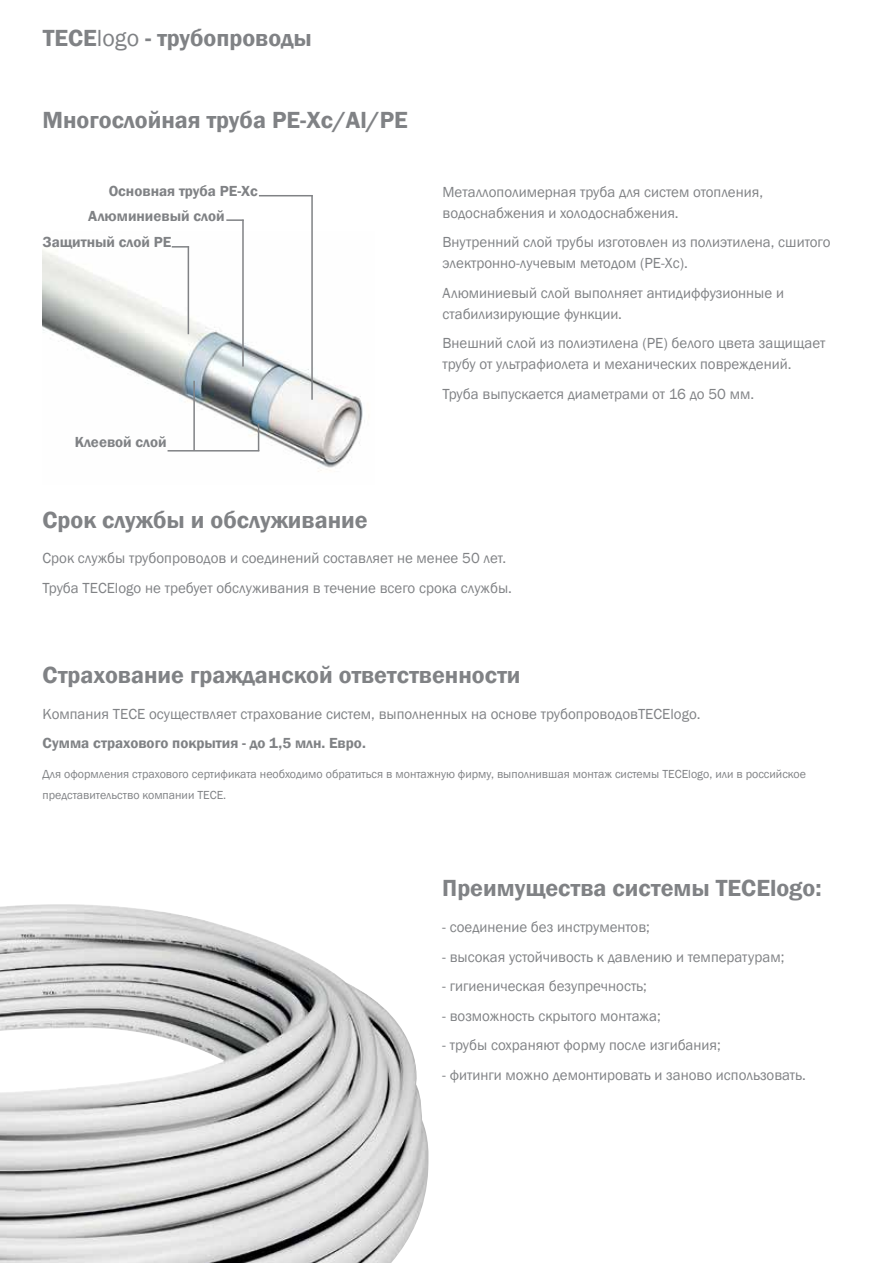
<style>
.page{position:relative;width:893px;height:1263px;background:#fff}
.page>*{position:absolute;margin:0;border:0;box-sizing:border-box;transform-origin:0 0}
.t1{font:600 24px "Franklin Gothic";color:#808285}
.t2{font:15px/21px "Franklin Gothic";color:#808285}
.t3{font:600 15px "Franklin Gothic";color:#808285}
.t4{font:12px/21px "Franklin Gothic";color:#808285}
.s1{font-weight:400}
</style>
<div class="page">
<img style="left:43px;top:246px;width:320px;height:226px">
<hr style="left:259px;top:195px;width:54px;height:1px;background:#808285">
<hr style="left:311px;top:195px;width:2px;height:205px;background:#808285">
<svg style="left:226px;top:219px;width:18px;height:2px"></svg>
<hr style="left:242px;top:220px;width:2px;height:147px;background:#808285">
<svg style="left:172px;top:246px;width:16px;height:2px"></svg>
<hr style="left:188px;top:246px;width:1px;height:88px;background:#808285">
<svg style="left:258px;top:423px;width:1px;height:27px"></svg>
<hr style="left:168px;top:450px;width:91px;height:1px;background:#808285">
<hr style="left:193px;top:381px;width:2px;height:70px;background:#808285">
<img style="left:0;top:904px;width:429px;height:359px">
<h1 class="t1" style="left:43px;top:24px;width:271px">TECЕ<span class="s1">logo</span> - трубопроводы</h1>
<h1 class="t1" style="left:43px;top:105px;width:367px">Многослойная труба PE-Xc/Al/PE</h1>
<p class="t3" style="left:109px;top:182px;width:151px">Основная труба PE-Xc</p>
<p class="t3" style="left:88px;top:207px;width:138px">Алюминиевый слой</p>
<p class="t3" style="left:43px;top:233px;width:130px">Защитный слой PE</p>
<p class="t3" style="left:75px;top:432px;width:93px">Клеевой слой</p>
<h1 class="t1" style="left:43px;top:505px;width:327px">Срок службы и обслуживание</h1>
<p class="t2" style="left:442px;top:181px;width:322px">Металлополимерная труба для систем отопления, водоснабжения и холодоснабжения.</p>
<p class="t2" style="left:442px;top:232px;width:390px">Внутренний слой трубы изготовлен из полиэтилена, сшитого электронно-лучевым методом (PE-Xc).</p>
<p class="t2" style="left:442px;top:282px;width:343px">Алюминиевый слой выполняет антидиффузионные и стабилизирующие функции.</p>
<p class="t2" style="left:442px;top:333px;width:384px">Внешний слой из полиэтилена (PE) белого цвета защищает трубу от ультрафиолета и механических повреждений.</p>
<p class="t2" style="left:442px;top:383px;width:313px">Труба выпускается диаметрами от 16 до 50 мм.</p>
<p class="t2" style="left:43px;top:544px;width:471px;line-height:29.5px">Срок службы трубопроводов и соединений составляет не менее 50 лет.<br>Труба ТЕСЕlogo не требует обслуживания в течение всего срока службы.</p>
<h1 class="t1" style="left:43px;top:661px;width:479px">Страхование гражданской ответственности</h1>
<p class="t2" style="left:43px;top:703px;width:660px">Компания TECE осуществляет страхование систем, выполненных на основе трубопроводовTECElogo.</p>
<p class="t3" style="left:43px;top:734px;width:325px">Сумма страхового покрытия - до 1,5 млн. Евро.</p>
<p class="t4" style="left:43px;top:763px;width:765px">Для оформления страхового сертификата необходимо обратиться в монтажную фирму, выполнившая монтаж системы TECElogo, или в российское представительство компании TECE.</p>
<h1 class="t1" style="left:442px;top:873px;width:381px">Преимущества системы TECElogo:</h1>
<p class="t2" style="left:442px;top:917px;width:209px">- соединение без инструментов;</p>
<p class="t2" style="left:442px;top:946px;width:344px">- высокая устойчивость к давлению и температурам;</p>
<p class="t2" style="left:442px;top:976px;width:206px">- гигиеническая безупречность;</p>
<p class="t2" style="left:442px;top:1005px;width:220px">- возможность cкрытого монтажа;</p>
<p class="t2" style="left:442px;top:1035px;width:280px">- трубы cохраняют форму после изгибания;</p>
<p class="t2" style="left:442px;top:1064px;width:365px">- фитинги можно демонтировать и заново использовать.</p>
</div>
